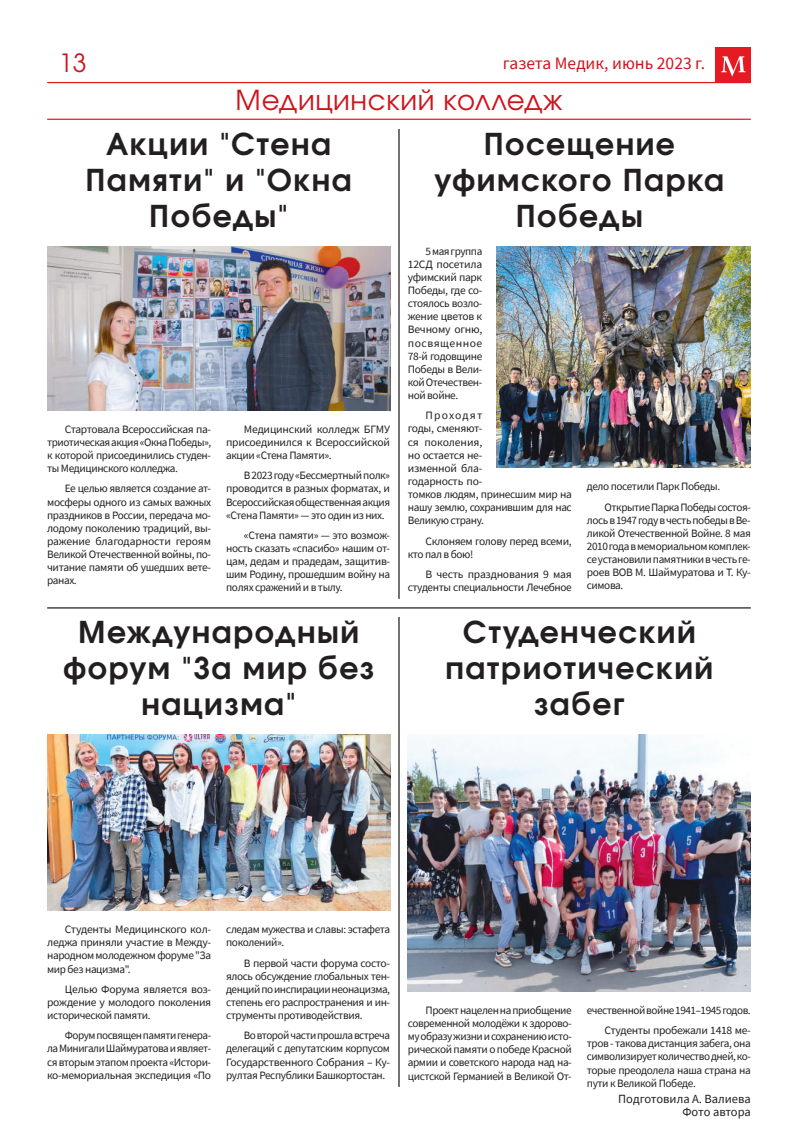
<style>
.page{position:relative;width:798px;height:1134px;background:#fff}
.page>*{position:absolute;margin:0;border:0;box-sizing:border-box;transform-origin:0 0}
.t1{font:700 30px/36px "Evolventa";letter-spacing:.05em;color:#231f20;text-align:center}
.t2{font:27.5px "Evolventa";letter-spacing:.025em;color:#cd151d}
.t3{font:25px "Evolventa";color:#cd151d}
.t4{font:17.5px "Source Sans Pro";color:#cd151d}
.t5{font:12.5px/13.1px "Source Sans Pro";color:#231f20;text-align:right}
.t6{font:11.25px/13.1px "Source Sans Pro";letter-spacing:-.035em;color:#231f20;text-align:justify}
</style>
<div class="page">
<div style="left:715px;top:47px;width:35px;height:36px;background:#e51a23"></div>
<svg style="left:721px;top:56px;width:24px;height:21px"></svg>
<hr style="left:47px;top:82px;width:703px;height:1px;background:#e51a23">
<hr style="left:47px;top:119px;width:703px;height:1px;background:#e51a23">
<hr style="left:47px;top:607px;width:703px;height:1px;background:#231f20">
<hr style="left:398px;top:129px;width:1px;height:470px;background:#231f20">
<hr style="left:398px;top:617px;width:1px;height:470px;background:#231f20">
<img style="left:47px;top:246px;width:343px;height:164px">
<img style="left:496px;top:246px;width:254px;height:222px">
<img style="left:47px;top:734px;width:343px;height:176px">
<img style="left:407px;top:734px;width:343px;height:257px">
<h3 class="t3" style="left:59px;top:48px;width:29px">13</h3>
<h3 class="t4" style="left:502px;top:52px;width:203px">газета Медик, июнь 2023 г.</h3>
<h2 class="t2" style="left:235px;top:83px;width:328px">Медицинский колледж</h2>
<h1 class="t1" style="left:85px;top:126px;width:268px">Акции "Стена<br>Памяти" и "Окна<br>Победы"</h1>
<h1 class="t1" style="left:434px;top:126px;width:291px">Посещение уфимского Парка<br>Победы</h1>
<p class="t6" style="left:407px;top:244px;width:76px;text-indent:18px">5 мая группа 12СД посетила уфимский парк Победы, где со&shy;стоялось возло&shy;жение цветов к Вечному огню, посвященное 78-й годовщине Победы в Вели&shy;кой Отечествен&shy;ной войне.</p>
<p class="t6" style="left:407px;top:409px;width:165px;text-align:left;text-indent:18px">Проходят<br>годы, сменяют-<br>ся поколения,<br>но остается не-<br>изменной бла-<br>годарность по-<br>томков людям, принесшим мир на нашу землю, сохранившим для нас<br>Великую страну.</p>
<p class="t6" style="left:407px;top:534px;width:165px;text-indent:18px">Склоняем голову перед всеми, кто пал в бою!</p>
<p class="t6" style="left:407px;top:567px;width:165px;text-align:right">В честь празднования 9 мая студенты специальности Лечебное</p>
<p class="t6" style="left:47px;top:422px;width:165px;text-indent:18px">Стартовала Всероссийская па&shy;триотическая акция «Окна Победы», к которой присоединились студен&shy;ты Медицинского колледжа.</p>
<p class="t6" style="left:47px;top:482px;width:165px;text-indent:18px">Ее целью является создание ат&shy;мосферы одного из самых важных праздников в России, передача мо&shy;лодому поколению традиций, вы&shy;ражение благодарности героям Великой Отечественной войны, по&shy;читание памяти об ушедших вете&shy;ранах.</p>
<p class="t6" style="left:226px;top:422px;width:165px;text-indent:18px">Медицинский колледж БГМУ присоединился к Всероссийской акции «Стена Памяти».</p>
<p class="t6" style="left:226px;top:469px;width:165px;text-indent:18px">В 2023 году «Бессмертный полк» проводится в разных форматах, и Всероссийская общественная акция «Стена Памяти» — это один из них.</p>
<p class="t6" style="left:226px;top:528px;width:165px;text-indent:18px">«Стена памяти» — это возмож&shy;ность сказать «спасибо» нашим от&shy;цам, дедам и прадедам, защитив&shy;шим Родину, прошедшим войну на полях сражений и в тылу.</p>
<p class="t6" style="left:604px;top:476px;width:148px;line-height:20.2px;text-indent:-18px">дело посетили Парк Победы.<br>Открытие Парка Победы состоя-</p>
<p class="t6" style="left:586px;top:513px;width:165px">лось в 1947 году в честь победы в Ве&shy;ликой Отечественной Войне. 8 мая 2010 года в мемориальном комплек&shy;се установили памятники в честь ге&shy;роев ВОВ М. Шаймуратова и Т. Ку&shy;симова.</p>
<h1 class="t1" style="left:63px;top:614px;width:312px">Международный форум "За мир без нацизма"</h1>
<h1 class="t1" style="left:445px;top:614px;width:269px">Студенческий патриотический забег</h1>
<p class="t6" style="left:47px;top:923px;width:165px;text-indent:18px">Студенты Медицинского кол&shy;леджа приняли участие в Между&shy;народном молодежном форуме "За мир без нацизма".</p>
<p class="t6" style="left:47px;top:982px;width:165px;text-indent:18px">Целью Форума является воз&shy;рождение у молодого поколения исторической памяти.</p>
<p class="t6" style="left:47px;top:1029px;width:165px;text-indent:18px">Форум посвящен памяти генера&shy;ла Минигали Шаймуратова и являет&shy;ся вторым этапом проекта «Истори&shy;ко-мемориальная экспедиция «По</p>
<p class="t6" style="left:226px;top:923px;width:165px">следам мужества и славы: эстафета поколений».</p>
<p class="t6" style="left:226px;top:956px;width:165px;text-indent:18px">В первой части форума состо&shy;ялось обсуждение глобальных тен&shy;денций по инспирации неонацизма, степень его распространения и ин&shy;струменты противодействия.</p>
<p class="t6" style="left:226px;top:1029px;width:165px;text-indent:18px">Во второй части прошла встреча делегаций с депутатским корпусом Государственного Собрания – Ку&shy;рултая Республики Башкортостан.</p>
<p class="t6" style="left:407px;top:1003px;width:165px;text-indent:18px">Проект нацелен на приобщение современной молодёжи к здорово&shy;му образу жизни и сохранению исто&shy;рической памяти о победе Красной армии и советского народа над на&shy;цистской Германией в Великой От-</p>
<p class="t6" style="left:586px;top:1000px;width:165px;line-height:20.2px;text-align:right">ечественной войне 1941–1945 годов.<br>Студенты пробежали 1418 ме-</p>
<p class="t6" style="left:586px;top:1037px;width:165px">тров - такова дистанция забега, она символизирует количество дней, ко&shy;торые преодолела наша страна на пути к Великой Победе.</p>
<p class="t5" style="left:618px;top:1092px;width:134px">Подготовила А. Валиева<br>Фото автора</p>
</div>
